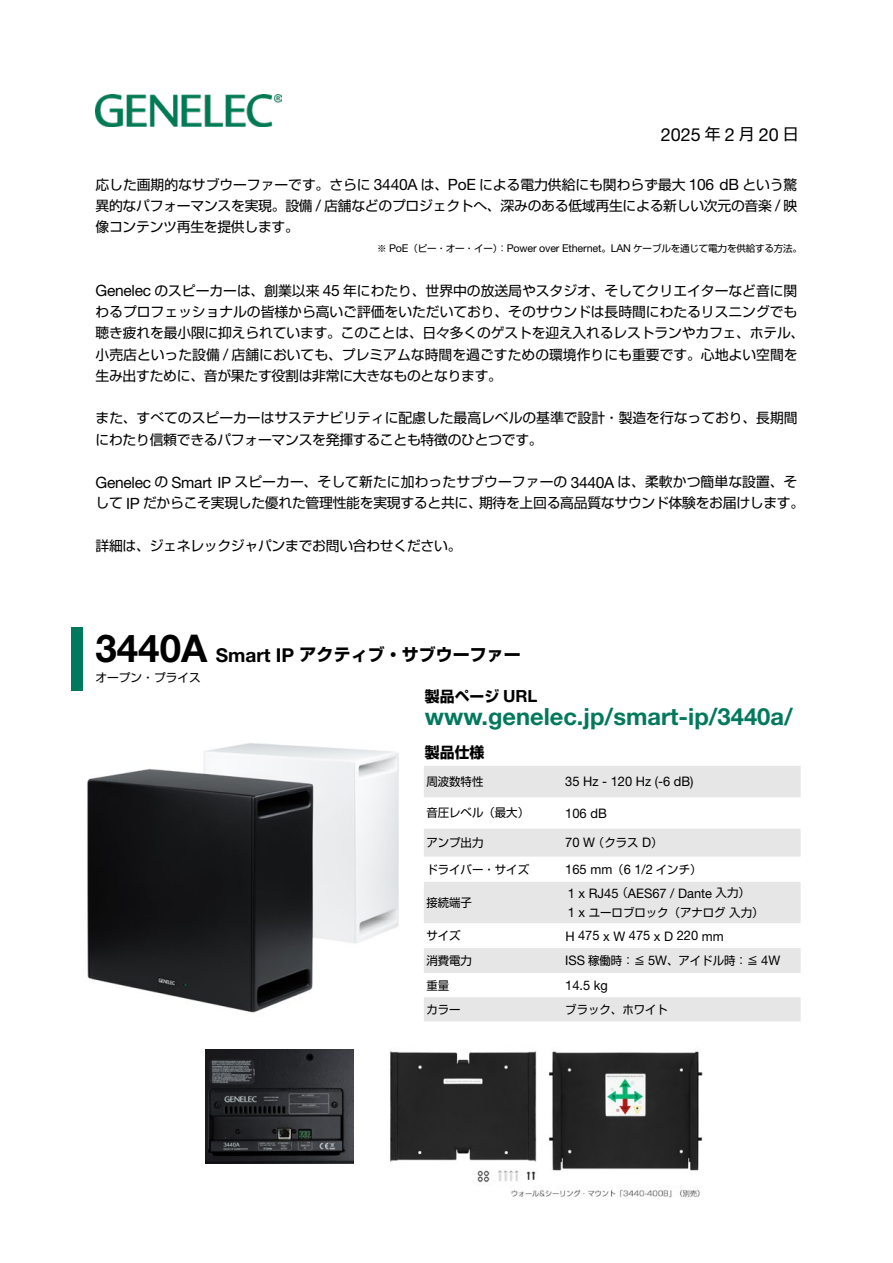
<style>
.page{position:relative;width:893px;height:1263px;background:#fff}
.page>*{position:absolute;margin:0;border:0;box-sizing:border-box;transform-origin:0 0}
.t1{font:700 38.4px "Helvetica Neue LT Std";color:#000}
.t2{font:700 23.7px "Helvetica Neue LT Std";color:#00795c}
.t3{font:700 19.2px "Helvetica Neue LT Std";color:#000}
.t4{font:18px "Helvetica Neue LT Std";color:#000}
.t5{font:700 16.95px "Shin Go Pro";color:#000}
.t6{font:700 16.8px "Helvetica Neue LT Std";color:#000}
.t7{font:15.9px "Shin Go Pro";color:#000}
.t8{font:15.6px "Helvetica Neue LT Std";letter-spacing:-.02em;color:#000}
.t9{font:700 14.85px "Shin Go Pro";color:#000}
.t10{font:13.8px/21.3px "Shin Go Pro";letter-spacing:-.005em;color:#000}
.t11{font:13.2px/23.4px "Helvetica Neue LT Std";color:#000}
.t12{font:11.7px "Shin Go Pro";color:#000}
.t13{font:10.8px "Helvetica Neue LT Std";letter-spacing:-.02em;color:#000}
.t14{font:9.6px "Shin Go Pro";letter-spacing:-.02em;color:#000}
.s1{font-family:"Helvetica Neue LT Std";font-size:15.6px}
.s2{font-size:38.25px}
</style>
<div class="page">
<img style="left:96px;top:95px;width:186px;height:32px">
<div style="left:71px;top:627px;width:12px;height:64px;background:#00795c"></div>
<img style="left:87px;top:743px;width:312px;height:270px">
<svg style="left:424px;top:766px;width:377px;height:255px;fill:#e6e6e6"></svg>
<img style="left:205px;top:1049px;width:149px;height:114px">
<img style="left:390px;top:1051px;width:313px;height:147px">
<p class="t7" style="left:705px;top:121px;width:17px">年</p>
<p class="t7" style="left:739px;top:121px;width:17px">月</p>
<p class="t7" style="left:783px;top:121px;width:17px">日</p>
<h3 class="t4" style="left:661px;top:123px;width:42px">2025</h3>
<h3 class="t4" style="left:725px;top:123px;width:12px">2</h3>
<h3 class="t4" style="left:759px;top:123px;width:22px">20</h3>
<p class="t10" style="left:324px;top:172px;width:475px;text-indent:-229px">応した画期的なサブウーファーです。さらに<br>店舗などのプロジェクトへ、深みのある低域再生による新しい次元の音楽 映<span class="s1">/</span></p>
<p class="t10" style="left:479px;top:172px;width:208px">による電力供給にも関わらず最大</p>
<p class="t10" style="left:742px;top:172px;width:57px">という驚</p>
<p class="t10" style="left:421px;top:172px;width:29px">は、</p>
<p class="t8" style="left:374px;top:175px;width:45px">3440A</p>
<p class="t8" style="left:689px;top:175px;width:52px">106 dB</p>
<p class="t8" style="left:448px;top:175px;width:29px">PoE</p>
<p class="t10" style="left:96px;top:193px;width:219px">異的なパフォーマンスを実現。設備像コンテンツ再生を提供します。</p>
<p class="t8" style="left:316px;top:196px;width:7px">/</p>
<p class="t14" style="left:633px;top:240px;width:170px">ケーブルを通じて電力を供給する方法。</p>
<p class="t14" style="left:408px;top:240px;width:100px">（ピー・オー・イー：）</p>
<p class="t13" style="left:389px;top:242px;width:21px">PoE</p>
<p class="t13" style="left:507px;top:242px;width:96px">Power over Ethernet</p>
<p class="t13" style="left:611px;top:242px;width:22px">LAN</p>
<p class="t14" style="left:377px;top:240px;width:11px">※</p>
<p class="t10" style="left:343px;top:278px;width:456px">年にわたり、世界中の放送局やスタジオ、そしてクリエイターなど音に関</p>
<p class="t14" style="left:601px;top:240px;width:11px">。</p>
<p class="t10" style="left:154px;top:278px;width:167px">のスピーカーは、創業以来</p>
<p class="t8" style="left:96px;top:281px;width:57px">Genelec</p>
<p class="t10" style="left:96px;top:300px;width:703px">わるプロフェッショナルの皆様から高いご評価をいただいており、そのサウンドは長時間にわたるリスニングでも</p>
<p class="t10" style="left:96px;top:321px;width:710px">聴き疲れを最小限に抑えられています。このことは、日々多くのゲストを迎え入れるレストランやカフェ、ホテル、</p>
<p class="t10" style="left:232px;top:342px;width:568px">店舗においても、プレミアムな時間を過ごすための環境作りにも重要です。心地よい空間を</p>
<p class="t8" style="left:323px;top:281px;width:19px">45</p>
<p class="t10" style="left:96px;top:342px;width:408px">小売店といった設備<br>生み出すために、音が果たす役割は非常に大きなものとなります。</p>
<p class="t10" style="left:96px;top:406px;width:703px">また、すべてのスピーカーはサステナビリティに配慮した最高レベルの基準で設計・製造を行なっており、長期間にわたり信頼できるパフォーマンスを発揮することも特徴のひとつです。</p>
<p class="t10" style="left:618px;top:470px;width:181px">は、柔軟かつ簡単な設置、そ</p>
<p class="t8" style="left:223px;top:345px;width:7px">/</p>
<p class="t10" style="left:234px;top:470px;width:334px">スピーカー、そして新たに加わったサブウーファーの</p>
<p class="t8" style="left:96px;top:473px;width:57px">Genelec</p>
<p class="t8" style="left:172px;top:473px;width:61px">Smart IP</p>
<p class="t10" style="left:154px;top:470px;width:15px">の</p>
<p class="t8" style="left:571px;top:473px;width:45px">3440A</p>
<p class="t10" style="left:479px;top:491px;width:327px">期待を上回る高品質なサウンド体験をお届けします。</p>
<p class="t10" style="left:143px;top:491px;width:340px">だからこそ実現した優れた管理性能を実現すると共に、</p>
<p class="t10" style="left:96px;top:491px;width:29px">して</p>
<p class="t10" style="left:96px;top:533px;width:367px">詳細は、ジェネレックジャパンまでお問い合わせください。</p>
<p class="t8" style="left:126px;top:494px;width:15px">IP</p>
<h1 class="t1" style="left:96px;top:625px;width:113px">3440<span class="s2">A</span></h1>
<p class="t12" style="left:96px;top:668px;width:107px">オープン・プライス</p>
<p class="t5" style="left:300px;top:641px;width:223px">アクティブ・サブウーファー</p>
<h3 class="t3" style="left:216px;top:643px;width:80px">Smart IP</h3>
<p class="t9" style="left:425px;top:684px;width:76px">製品ページ</p>
<p class="t6" style="left:503px;top:686px;width:36px">URL</p>
<h2 class="t2" style="left:425px;top:702px;width:369px">www.genelec j p. /smart-ip/3440 /a</h2>
<p class="t9" style="left:425px;top:740px;width:61px">製品仕様</p>
<p class="t12" style="left:426px;top:772px;width:59px">周波数特性</p>
<p class="t11" style="left:565px;top:770px;width:130px">35 Hz - 120 Hz (-6 dB(</p>
<p class="t12" style="left:426px;top:803px;width:104px">音圧レベル（最大）</p>
<p class="t11" style="left:565px;top:801px;width:43px">106 dB</p>
<p class="t12" style="left:426px;top:833px;width:59px">アンプ出力</p>
<p class="t12" style="left:593px;top:833px;width:47px">（クラス</p>
<p class="t12" style="left:651px;top:833px;width:13px">(</p>
<p class="t11" style="left:565px;top:831px;width:31px">70 W</p>
<p class="t11" style="left:642px;top:831px;width:11px">D</p>
<p class="t12" style="left:426px;top:859px;width:104px">ドライバー・サイズ</p>
<p class="t11" style="left:565px;top:857px;width:48px">165 mm</p>
<p class="t12" style="left:612px;top:859px;width:13px">（</p>
<p class="t12" style="left:656px;top:859px;width:47px">インチ(</p>
<p class="t11" style="left:624px;top:857px;width:31px">6 1/2</p>
<p class="t12" style="left:426px;top:893px;width:47px">接続端子</p>
<p class="t12" style="left:426px;top:926px;width:36px">サイズ</p>
<p class="t12" style="left:616px;top:883px;width:13px">（</p>
<p class="t12" style="left:716px;top:883px;width:36px">入力(</p>
<p class="t11" style="left:628px;top:881px;width:86px">AES67 / Dante</p>
<p class="t11" style="left:568px;top:881px;width:52px">x1 RJ45</p>
<p class="t12" style="left:589px;top:903px;width:176px">ユーロブロック（アナログ入力(</p>
<p class="t11" style="left:565px;top:900px;width:160px">x1<br>H 475 Wx 475 Dx 220 mm</p>
<p class="t12" style="left:426px;top:951px;width:47px">消費電力</p>
<p class="t12" style="left:588px;top:951px;width:59px">稼働時：≦</p>
<p class="t12" style="left:667px;top:951px;width:93px">、アイドル時：≦</p>
<p class="t11" style="left:565px;top:949px;width:21px">ISS</p>
<p class="t11" style="left:761px;top:949px;width:21px">W4</p>
<p class="t11" style="left:648px;top:949px;width:21px">W5</p>
<p class="t12" style="left:426px;top:975px;width:24px">重量</p>
<p class="t11" style="left:565px;top:973px;width:44px">14.5 kg</p>
<p class="t12" style="left:426px;top:1000px;width:36px">カラー</p>
<p class="t12" style="left:565px;top:1000px;width:104px">ブラック、ホワイト</p>
</div>
